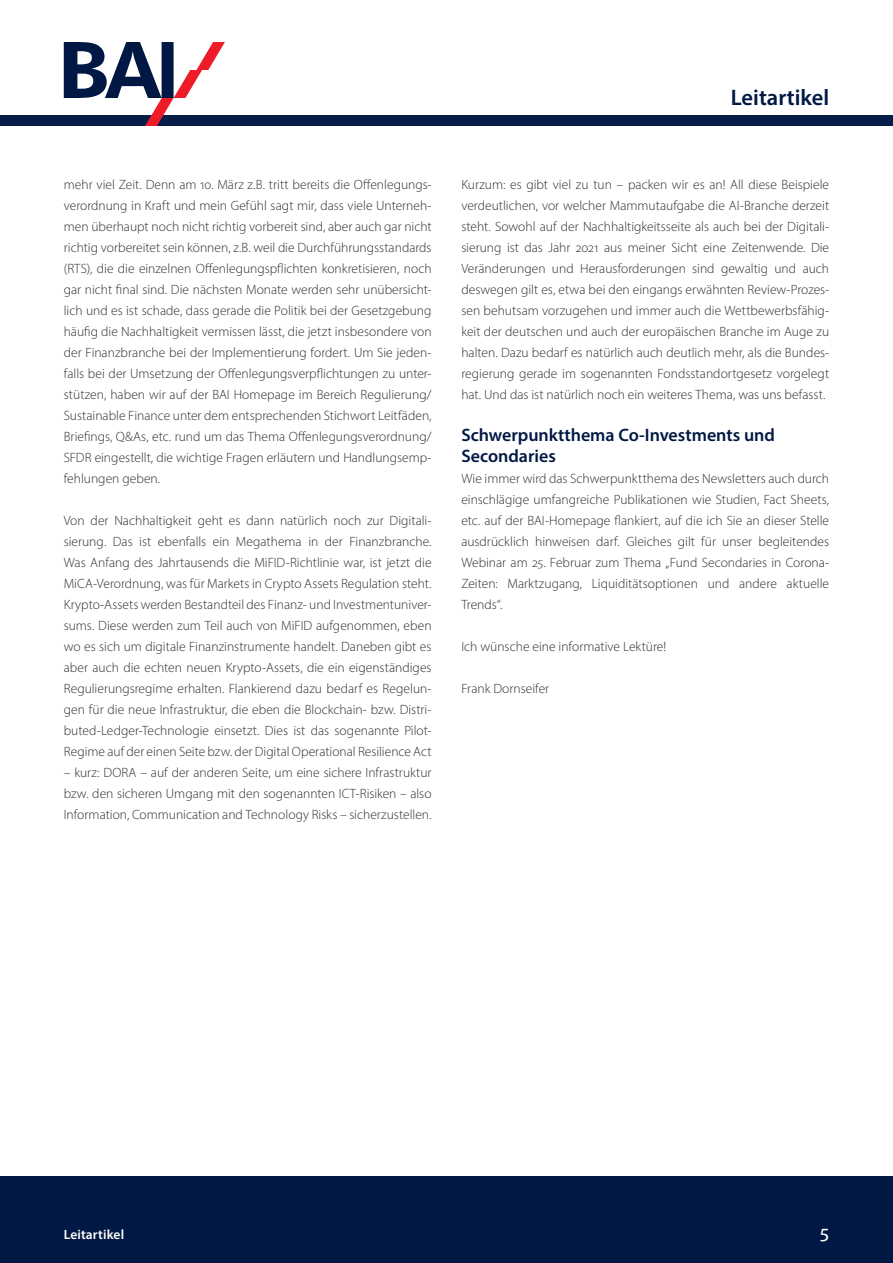
<style>
.page{position:relative;width:893px;height:1263px;background:#fff}
.page>*{position:absolute;margin:0;border:0;box-sizing:border-box;transform-origin:0 0}
.Überschrift{font:600 22.5px "Myriad Pro";color:#001843}
.t1{font:21px "Myriad Pro";color:#fff}
.Textblock_Überschrif{font:600 18px/21px "Myriad Pro";color:#001843}
.Textblock{font:300 13.5px/21px "Myriad Pro";color:#2a2d30;text-align:justify}
.t2{font:600 13.5px "Myriad Pro";letter-spacing:.01em;color:#fff}
</style>
<div class="page">
<div style="left:0;top:1176px;width:893px;height:87px;background:#001843"></div>
<div style="left:0;top:115px;width:893px;height:11px;background:#001843"></div>
<svg style="left:64px;top:42px;width:161px;height:84px"></svg>
<p class="Überschrift" style="left:731px;top:83px;width:100px">Leitartikel</p>
<p class="Textblock" style="left:64px;top:174px;width:369px">mehr viel Zeit. Denn am 10. März z.B. tritt bereits die Offenlegungs&shy;verordnung in Kraft und mein Gefühl sagt mir, dass viele Unterneh&shy;men überhaupt noch nicht richtig vorbereit sind, aber auch gar nicht richtig vorbereitet sein können, z.B. weil die Durchführungsstandards (RTS), die die einzelnen Offenlegungspflichten konkretisieren, noch gar nicht final sind. Die nächsten Monate werden sehr unübersicht&shy;lich und es ist schade, dass gerade die Politik bei der Gesetzgebung häufig die Nachhaltigkeit vermissen lässt, die jetzt insbesondere von der Finanzbranche bei der Implementierung fordert. Um Sie jeden&shy;falls bei der Umsetzung der Offenlegungsverpflichtungen zu unter&shy;stützen, haben wir auf der BAI Homepage im Bereich Regulierung/ Sustainable Finance unter dem entsprechenden Stichwort Leitfäden, Briefings, Q&amp;As, etc. rund um das Thema Offenlegungsverordnung/ SFDR eingestellt, die wichtige Fragen erläutern und Handlungsemp&shy;fehlungen geben.</p>
<p class="Textblock" style="left:64px;top:510px;width:369px">Von der Nachhaltigkeit geht es dann natürlich noch zur Digitali&shy;sierung. Das ist ebenfalls ein Megathema in der Finanzbranche.<br>Was Anfang des Jahrtausends die MiFID-Richtlinie war, ist jetzt die MiCA-Verordnung, was für Markets in Crypto Assets Regulation steht.<br>Krypto-Assets werden Bestandteil des Finanz- und Investmentuniver&shy;sums. Diese werden zum Teil auch von MiFID aufgenommen, eben wo es sich um digitale Finanzinstrumente handelt. Daneben gibt es aber auch die echten neuen Krypto-Assets, die ein eigenständiges Regulierungsregime erhalten. Flankierend dazu bedarf es Regelun&shy;gen für die neue Infrastruktur, die eben die Blockchain- bzw. Distri&shy;buted-Ledger-Technologie einsetzt. Dies ist das sogenannte Pilot-Regime auf der einen Seite bzw. der Digital Operational Resilience Act</p>
<p class="Textblock" style="left:64px;top:762px;width:369px">– kurz: DORA – auf der anderen Seite, um eine sichere Infrastruktur bzw. den sicheren Umgang mit den sogenannten ICT-Risiken – also Information, Communication and Technology Risks – sicherzustellen.</p>
<p class="Textblock" style="left:461px;top:174px;width:369px">Kurzum: es gibt viel zu tun – packen wir es an! All diese Beispiele verdeutlichen, vor welcher Mammutaufgabe die AI-Branche derzeit steht. Sowohl auf der Nachhaltigkeitsseite als auch bei der Digitali&shy;sierung ist das Jahr 2021 aus meiner Sicht eine Zeitenwende. Die Veränderungen und Herausforderungen sind gewaltig und auch deswegen gilt es, etwa bei den eingangs erwähnten Review-Prozes&shy;sen behutsam vorzugehen und immer auch die Wettbewerbsfähig&shy;keit der deutschen und auch der europäischen Branche im Auge zu halten. Dazu bedarf es natürlich auch deutlich mehr, als die Bundes&shy;regierung gerade im sogenannten Fondsstandortgesetz vorgelegt hat. Und das ist natürlich noch ein weiteres Thema, was uns befasst.</p>
<p class="Textblock_Überschrif" style="left:461px;top:424px;width:315px">Schwerpunktthema Co-Investments und<br>Secondaries</p>
<p class="Textblock" style="left:461px;top:468px;width:369px">Wie immer wird das Schwerpunktthema des Newsletters auch durch einschlägige umfangreiche Publikationen wie Studien, Fact Sheets, etc. auf der BAI-Homepage flankiert, auf die ich Sie an dieser Stelle ausdrücklich hinweisen darf. Gleiches gilt für unser begleitendes Webinar am 25. Februar zum Thema „Fund Secondaries in Corona-Zeiten: Marktzugang, Liquiditätsoptionen und andere aktuelle Trends“.</p>
<p class="Textblock" style="left:461px;top:636px;width:206px">Ich wünsche eine informative Lektüre!</p>
<p class="Textblock" style="left:461px;top:678px;width:89px">Frank Dornseifer</p>
<p class="t2" style="left:64px;top:1226px;width:62px">Leitartikel</p>
<h2 class="t1" style="left:820px;top:1219px;width:11px">5</h2>
</div>
